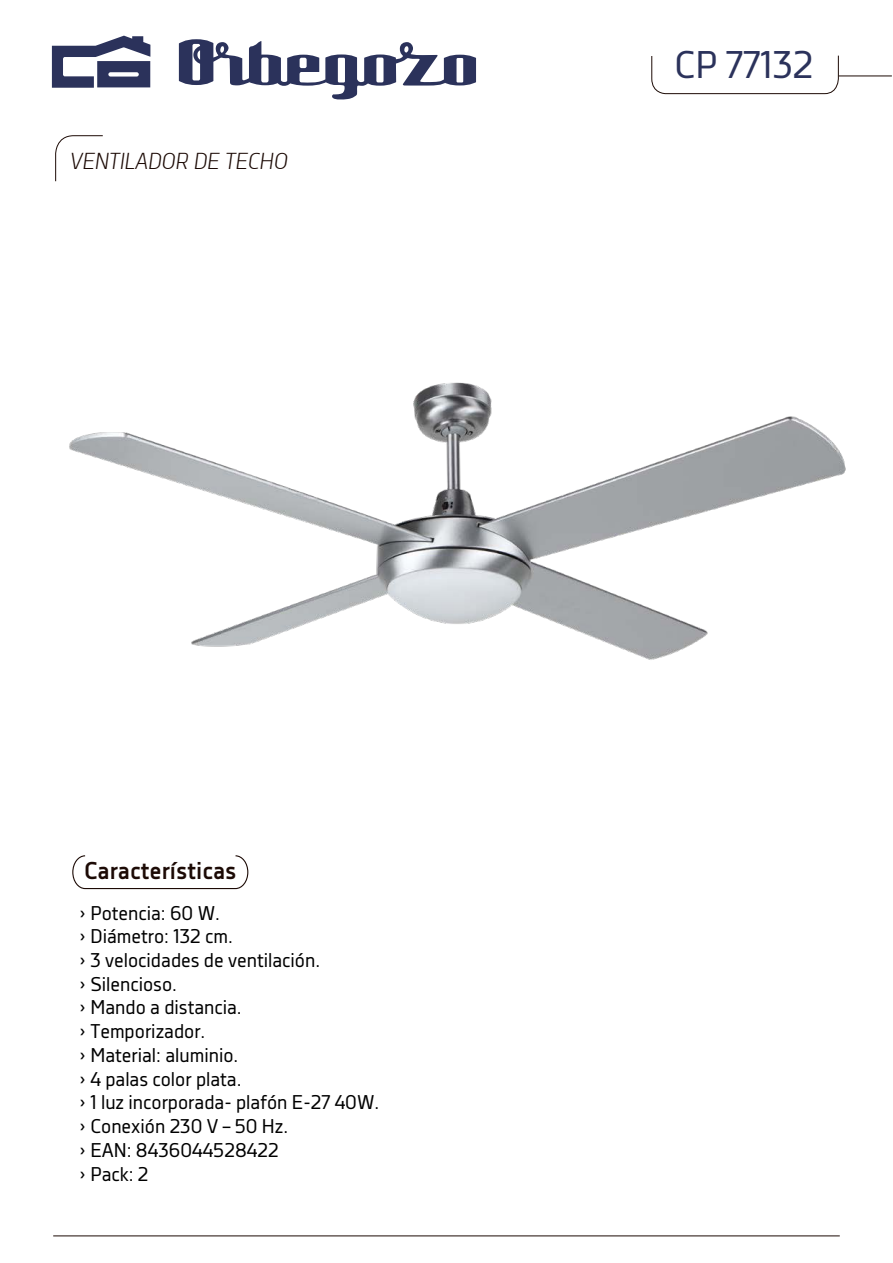
<style>
.page{position:relative;width:893px;height:1263px;background:#fff}
.page>*{position:absolute;margin:0;border:0;box-sizing:border-box;transform-origin:0 0}
.t1{font:38.4px "Decima Nova";color:#2b325b}
.t2{font:700 24.15px "Decima Nova";color:#1c0a05}
.t3{font:italic 300 22.5px "Decima Nova";color:#1c0a05}
.t4{font:19.8px/23.7px "Decima Nova";color:#000}
</style>
<div class="page">
<img style="left:69px;top:382px;width:777px;height:278px">
<hr style="left:53px;top:1235px;width:787px;height:1px;background:#1c0a05">
<hr style="left:839px;top:76px;width:53px;height:1px;background:#1c0a05">
<svg style="left:651px;top:55px;width:188px;height:39px"></svg>
<svg style="left:55px;top:135px;width:48px;height:47px"></svg>
<svg style="left:52px;top:36px;width:98px;height:52px"></svg>
<svg style="left:179px;top:39px;width:297px;height:61px"></svg>
<svg style="left:72px;top:855px;width:176px;height:34px"></svg>
<p class="t3" style="left:70px;top:148px;width:219px">VENTILADOR DE TECHO</p>
<p class="t2" style="left:84px;top:857px;width:154px">Características</p>
<p class="t4" style="left:79px;top:901px;width:302px">› Potencia: 60 W.<br>› Diámetro: 132 cm.<br>› 3 velocidades de ventilación.<br>› Silencioso.<br>› Mando a distancia.<br>› Temporizador.<br>› Material: aluminio.<br>› 4 palas color plata.<br>› 1 luz incorporada- plafón E-27 40W. › Conexión 230 V – 50 Hz.<br>› EAN: 8436044528422<br>› Pack: 2</p>
<h1 class="t1" style="left:674px;top:42px;width:141px">CP 77132</h1>
</div>
